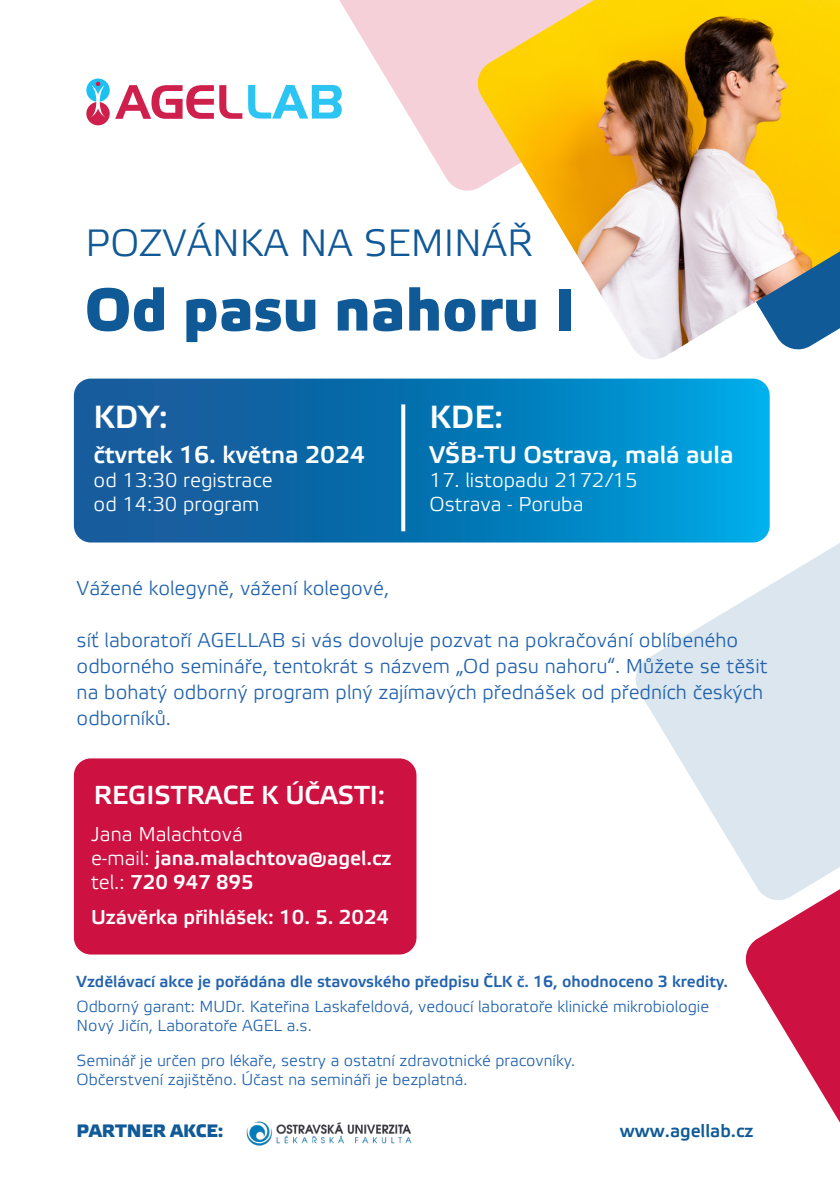
<style>
.page{position:relative;width:840px;height:1191px;background:#fff}
.page>*{position:absolute;margin:0;border:0;box-sizing:border-box;transform-origin:0 0}
.t1{font:700 60px "Elektra Medium Pro";color:#105997}
.t2{font:38px "Elektra Light Pro";color:#105896}
.t3{font:32px "Elektra Medium Pro";color:#fff}
.t4{font:26px "Elektra Medium Pro";color:#fff}
.t5{font:24px "Elektra Medium Pro";color:#fff}
.t6{font:20px/26px "Elektra Light Pro";color:#2363ad}
.t7{font:700 20px/24px "Elektra Light Pro";color:#fff}
.t8{font:20px/24px "Elektra Light Pro";color:#fff}
.t9{font:700 18px "Elektra Light Pro";color:#105a98}
.t10{font:700 18px "Elektra Medium Pro";color:#105a98}
.t11{font:16px/19.2px "Elektra Light Pro";color:#2263ad}
.t12{font:700 16px "Elektra Light Pro";color:#2263ad}
.s1{color:#105996}
.s2{font-weight:400}
</style>
<div class="page">
<div style="left:74px;top:758px;width:342px;height:196px;background:#cd1141;border-radius:17px"></div>
<svg style="left:339px;top:0;width:135px;height:191px;fill:#f5d0d9"></svg>
<svg style="left:115px;top:85px;width:127px;height:34px"></svg>
<div style="left:86px;top:79px;width:24px;height:23px;background:#1dc1f1;border-radius:50%"></div>
<div style="left:86px;top:102px;width:24px;height:23px;background:#ce1f4d;border-radius:50%"></div>
<svg style="left:91px;top:82px;width:14px;height:35px"></svg>
<svg style="left:248px;top:85px;width:93px;height:34px"></svg>
<svg style="left:74px;top:378px;width:695px;height:164px;background:#0a76b4"></svg>
<svg style="left:401px;top:404px;width:4px;height:127px"></svg>
<img style="left:474px;top:0;width:365px;height:359px">
<svg style="left:632px;top:488px;width:207px;height:374px;fill:#dbe6ef"></svg>
<svg style="left:742px;top:768px;width:97px;height:353px"></svg>
<img style="left:246px;top:1121px;width:166px;height:25px">
<p class="t2" style="left:86px;top:223px;width:448px">P<span class="s1">OZVÁ</span>NKA NA SEMINÁŘ</p>
<p class="t1" style="left:85px;top:276px;width:491px">Od pasu nahoru I</p>
<p class="t3" style="left:94px;top:399px;width:76px">KDY:</p>
<p class="t5" style="left:94px;top:441px;width:273px">čtvrtek 16. května 2024</p>
<p class="t8" style="left:94px;top:469px;width:180px">od 13:30 registrace</p>
<p class="t8" style="left:94px;top:493px;width:167px">od 14:30 program</p>
<p class="t3" style="left:429px;top:399px;width:75px">KDE:</p>
<p class="t5" style="left:429px;top:441px;width:305px">VŠB-TU Ostrava, malá aula</p>
<p class="t8" style="left:429px;top:469px;width:209px">17. listopadu 2172/15<br>Ostrava - Poruba</p>
<p class="t6" style="left:77px;top:576px;width:314px">Vážené kolegyně, vážení kolegové,</p>
<p class="t6" style="left:77px;top:628px;width:692px">síť laboratoří AGELLAB si vás dovoluje pozvat na pokračování oblíbeného odborného semináře, tentokrát s názvem „Od pasu nahoru“. Můžete se těšit na bohatý odborný program plný zajímavých přednášek od předních českých odborníků.</p>
<p class="t4" style="left:94px;top:780px;width:293px">REGISTRACE K ÚČASTI:</p>
<p class="t7" style="left:91px;top:823px;width:302px"><span class="s2">Jana Malachtová<br>e-mail:</span> jana.malachtova@agel.cz <span class="s2">tel.:</span> 720 947 895</p>
<p class="t7" style="left:91px;top:906px;width:299px">Uzávěrka přihlášek: 10. 5. 2024</p>
<p class="t12" style="left:77px;top:973px;width:652px">Vzdělávací akce je pořádána dle stavovského předpisu ČLK č. 16, ohodnoceno 3 kredity.</p>
<p class="t11" style="left:77px;top:997px;width:633px">Odborný garant: MUDr. Kateřina Laskafeldová, vedoucí laboratoře klinické mikrobiologie<br>Nový Jičín, Laboratoře AGEL a.s.</p>
<p class="t11" style="left:77px;top:1051px;width:500px">Seminář je určen pro lékaře, sestry a ostatní zdravotnické pracovníky.<br>Občerstvení zajištěno. Účast na semináři je bezplatná.</p>
<p class="t10" style="left:77px;top:1120px;width:148px">PARTNER AKCE:</p>
<p class="t9" style="left:619px;top:1121px;width:135px">www.agellab.cz</p>
</div>
